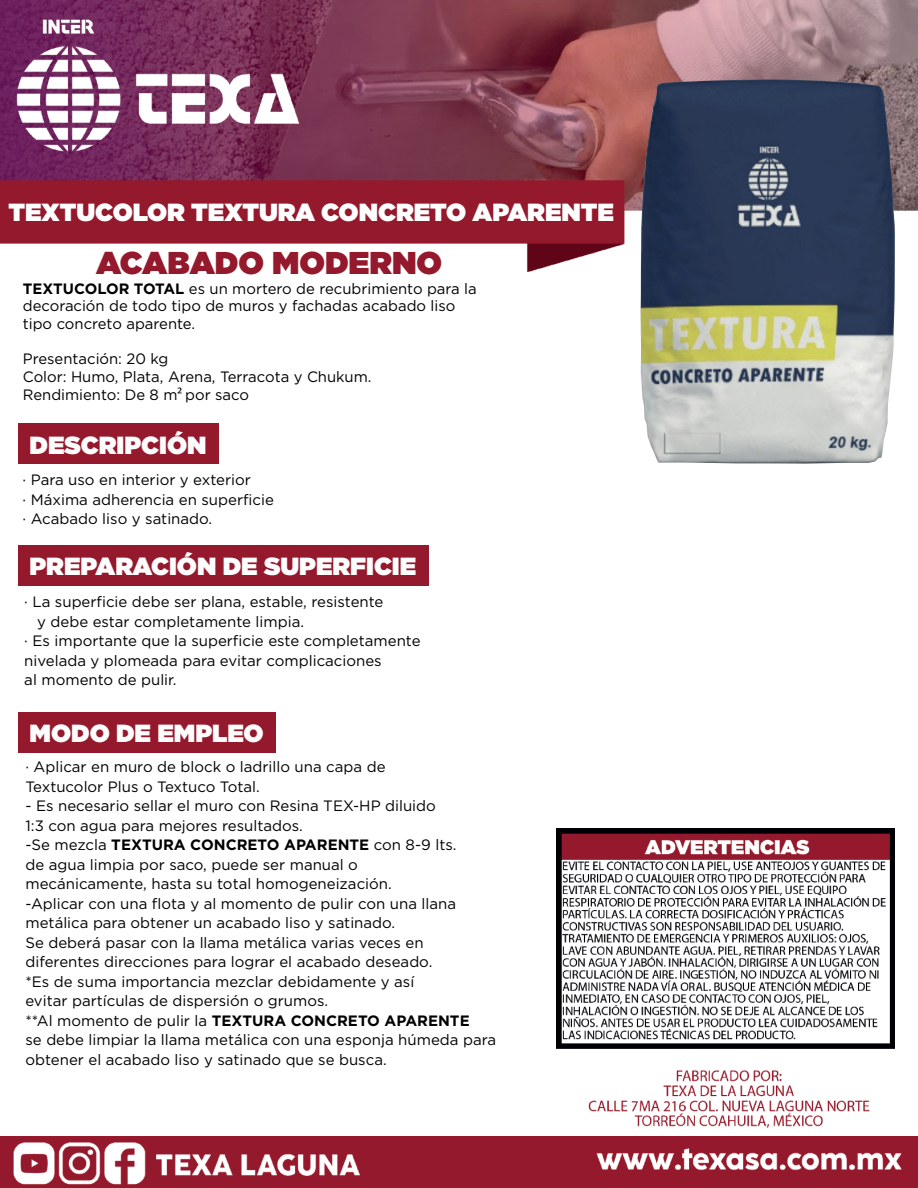
<style>
.page{position:relative;width:918px;height:1188px;background:#fff}
.page>*{position:absolute;margin:0;border:0;box-sizing:border-box;transform-origin:0 0}
.t1{font:900 31.5px "Gotham";color:#95192c}
.t2{font:900 24.75px "Gotham";color:#fefdfd}
.t3{font:900 24.75px "Gotham";color:#fff}
.t4{font:15px/19.5px "Gotham";color:#000001}
.s1{font-weight:700}
.s2{font-family:"Myriad Pro"}
</style>
<div class="page">
<img style="left:0;top:0;width:918px;height:272px">
<img style="left:0;top:1137px;width:918px;height:51px">
<img style="left:556px;top:828px;width:338px;height:300px">
<div style="left:18px;top:424px;width:201px;height:40px;background:#95192c"></div>
<div style="left:18px;top:545px;width:410px;height:40px;background:#95192c"></div>
<div style="left:18px;top:713px;width:258px;height:40px;background:#95192c"></div>
<img style="left:640px;top:80px;width:254px;height:383px">
<h2 class="t3" style="left:9px;top:198px;width:607px">TEXTUCOLOR TEXTURA CONCRETO APARENTE</h2>
<h1 class="t1" style="left:96px;top:245px;width:348px">ACABADO MODERNO</h1>
<p class="t4" style="left:23px;top:279px;width:455px;line-height:17.7px"><span class="s1">TEXTUCOLOR TOTAL</span> es un mortero de recubrimiento para la decoración de todo tipo de muros y fachadas acabado liso tipo concreto aparente.</p>
<p class="t4" style="left:23px;top:350px;width:350px;line-height:17.7px">Presentación: 20 kg<br>Color: Humo, Plata, Arena, Terracota y Chukum.<br>Rendimiento: De 8 m<span class="s2">²</span> por saco</p>
<h2 class="t2" style="left:30px;top:430px;width:179px">DESCRIPCIÓN</h2>
<p class="t4" style="left:23px;top:470px;width:253px">· Para uso en interior y exterior<br>· Máxima adherencia en superficie · Acabado liso y satinado.</p>
<h2 class="t2" style="left:30px;top:552px;width:388px">PREPARACIÓN DE SUPERFICIE</h2>
<p class="t4" style="left:24px;top:592px;width:361px">· La superficie debe ser plana, estable, resistente</p>
<p class="t4" style="left:37px;top:611px;width:268px">y debe estar completamente limpia.</p>
<p class="t4" style="left:24px;top:631px;width:398px">· Es importante que la superficie este completamente</p>
<p class="t4" style="left:24px;top:650px;width:359px">nivelada y plomeada para evitar complicaciones</p>
<p class="t4" style="left:24px;top:670px;width:154px">al momento de pulir.</p>
<h2 class="t2" style="left:30px;top:719px;width:236px">MODO DE EMPLEO</h2>
<p class="t4" style="left:25px;top:757px;width:362px">· Aplicar en muro de block o ladrillo una capa de<br>Textucolor Plus o Textuco Total.</p>
<p class="t4" style="left:25px;top:796px;width:472px">- Es necesario sellar el muro con Resina TEX-HP diluido<br>1:3 con agua para mejores resultados.<br>-Se mezcla <span class="s1">TEXTURA CONCRETO APARENTE</span> con 8-9 lts.<br>de agua limpia por saco, puede ser manual o<br>mecánicamente, hasta su total homogeneización.<br>-Aplicar con una flota y al momento de pulir con una llana metálica para obtener un acabado liso y satinado.<br>Se deberá pasar con la llama metálica varias veces en diferentes direcciones para lograr el acabado deseado.<br>*Es de suma importancia mezclar debidamente y así<br>evitar partículas de dispersión o grumos.<br>**Al momento de pulir la <span class="s1">TEXTURA CONCRETO APARENTE<br></span>se debe limpiar la llama metálica con una esponja húmeda para obtener el acabado liso y satinado que se busca.</p>
</div>
